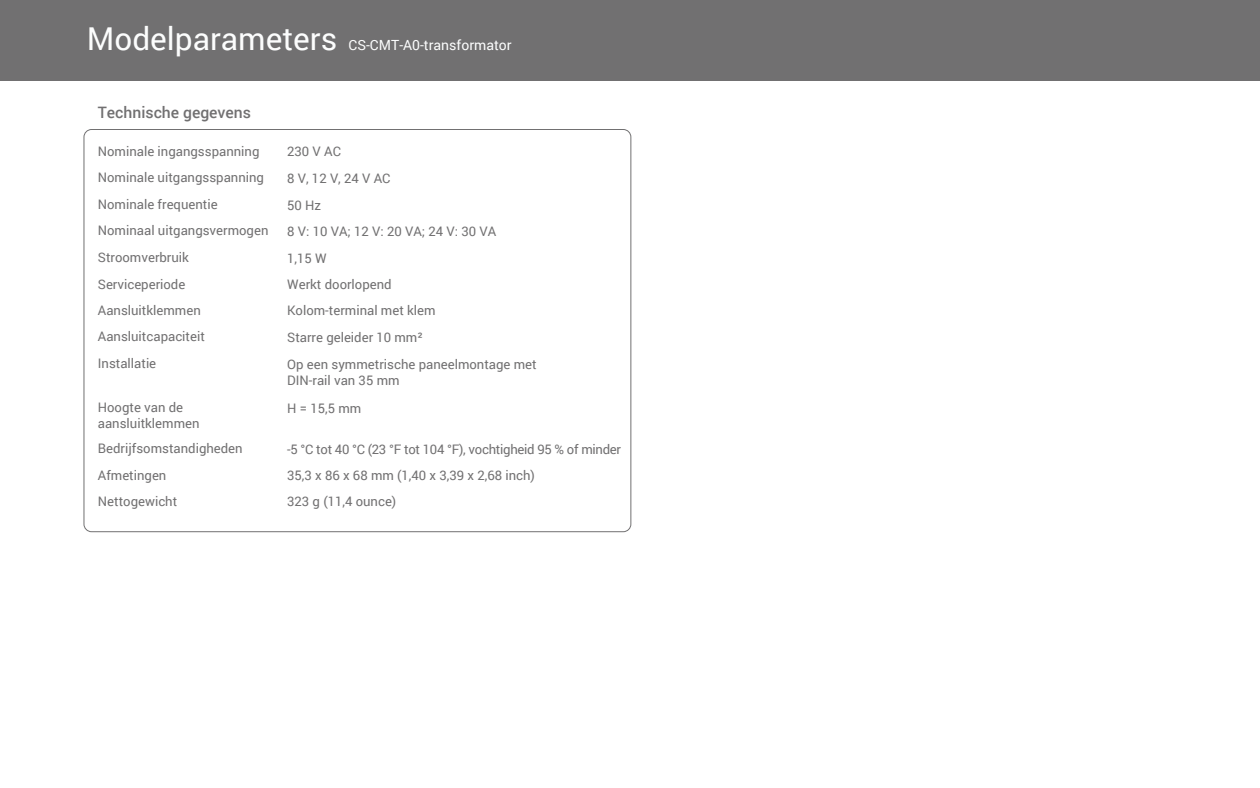
<style>
.page{position:relative;width:1260px;height:788px;background:#fff}
.page>*{position:absolute;margin:0;border:0;box-sizing:border-box;transform-origin:0 0}
.t1{font:31.5px "Roboto";color:#fcfdfd}
.t2{font:500 15.75px "Roboto";color:#717071}
.t3{font:14px "Roboto";color:#fcfdfd}
.t4{font:13.12px/15.8px "Roboto";color:#717071}
.t5{font:13.12px "Roboto";letter-spacing:-.02em;color:#717071}
</style>
<div class="page">
<div style="left:0;top:0;width:1260px;height:80px;background:#717071"></div>
<h1 class="t1" style="left:87px;top:16px;width:252px">Modelparameters</h1>
<p class="t3" style="left:349px;top:35px;width:165px">CS-CMT-A0-transformator</p>
<p class="t2" style="left:98px;top:102px;width:155px">Technische gegevens</p>
<p class="t4" style="left:98px;top:142px;width:163px">Nominale ingangsspanning</p>
<p class="t4" style="left:287px;top:143px;width:55px">230 V AC</p>
<p class="t4" style="left:98px;top:169px;width:168px">Nominale uitgangsspanning</p>
<p class="t4" style="left:287px;top:169px;width:105px">8 V, 12 V, 24 V AC</p>
<p class="t4" style="left:98px;top:196px;width:121px">Nominale frequentie</p>
<p class="t4" style="left:287px;top:197px;width:36px">50 Hz</p>
<p class="t4" style="left:98px;top:222px;width:172px">Nominaal uitgangsvermogen</p>
<p class="t4" style="left:287px;top:223px;width:211px">8 V: 10 VA; 12 V: 20 VA; 24 V: 30 VA</p>
<p class="t4" style="left:98px;top:249px;width:93px">Stroomverbruik</p>
<p class="t4" style="left:287px;top:250px;width:41px">1,15 W</p>
<p class="t4" style="left:98px;top:276px;width:89px">Serviceperiode</p>
<p class="t4" style="left:287px;top:276px;width:106px">Werkt doorlopend</p>
<p class="t4" style="left:98px;top:301px;width:104px">Aansluitklemmen</p>
<p class="t4" style="left:287px;top:302px;width:150px">Kolom-terminal met klem</p>
<p class="t4" style="left:98px;top:328px;width:109px">Aansluitcapaciteit</p>
<p class="t4" style="left:287px;top:328px;width:137px">Starre geleider 10 mm²</p>
<p class="t4" style="left:98px;top:355px;width:60px">Installatie</p>
<p class="t4" style="left:287px;top:356px;width:251px">Op een symmetrische paneelmontage met<br>DIN-rail van 35 mm</p>
<p class="t4" style="left:98px;top:399px;width:103px">Hoogte van de aansluitklemmen</p>
<p class="t4" style="left:287px;top:399px;width:76px">H = 15,5 mm</p>
<p class="t4" style="left:98px;top:440px;width:146px">Bedrijfsomstandigheden</p>
<p class="t5" style="left:287px;top:439px;width:335px">-5 °C tot 40 °C (23 °F tot 104 °F), vochtigheid 95 % of minder</p>
<p class="t4" style="left:98px;top:466px;width:70px">Afmetingen</p>
<p class="t4" style="left:287px;top:467px;width:249px">35,3 x 86 x 68 mm (1,40 x 3,39 x 2,68 inch)</p>
<p class="t4" style="left:98px;top:492px;width:81px">Nettogewicht</p>
<p class="t4" style="left:287px;top:493px;width:111px">323 g (11,4 ounce)</p>
</div>
